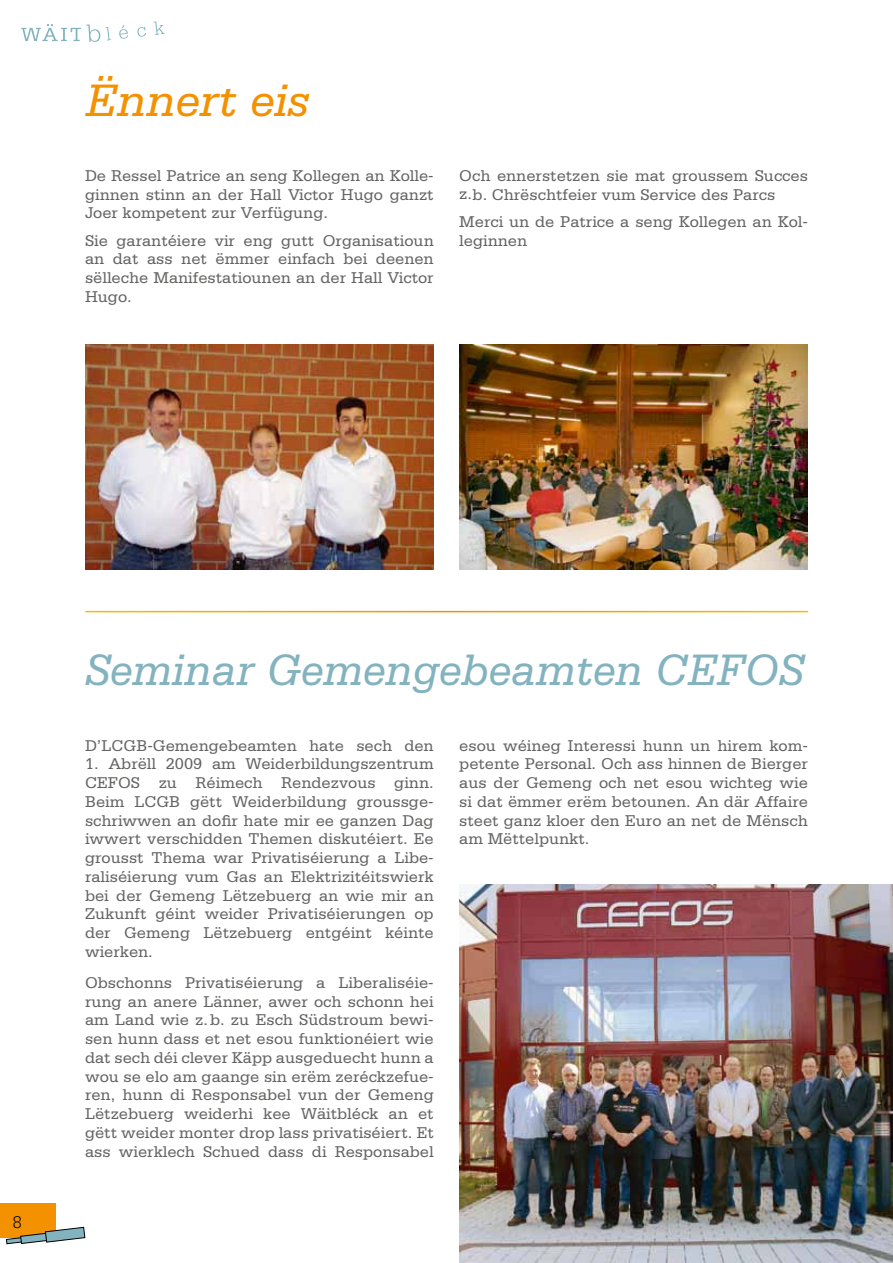
<style>
.page{position:relative;width:893px;height:1263px;background:#fff}
.page>*{position:absolute;margin:0;border:0;box-sizing:border-box;transform-origin:0 0}
.t1{font:italic 48px "Serifa Std";color:#f39100}
.t2{font:italic 46.5px "Serifa Std";color:#83b3bf;scale:.96 1}
.t3{font:300 18px "Serifa Std";color:#000}
.t4{font:16.5px/18.8px "Serifa Std";color:#636362;text-align:justify}
</style>
<div class="page">
<div style="left:0;top:1203px;width:55px;height:34px;background:#f39100"></div>
<svg style="left:5px;top:1226px;width:81px;height:19px"></svg>
<svg style="left:119px;top:25px;width:9px;height:14px"></svg>
<svg style="left:137px;top:27px;width:9px;height:10px"></svg>
<svg style="left:154px;top:21px;width:11px;height:14px"></svg>
<svg style="left:21px;top:24px;width:90px;height:18px"></svg>
<img style="left:459px;top:884px;width:434px;height:379px">
<img style="left:85px;top:344px;width:349px;height:226px">
<img style="left:459px;top:344px;width:349px;height:226px">
<h1 class="t1" style="left:85px;top:74px;width:226px">Ënnert eis</h1>
<p class="t4" style="left:85px;top:166px;width:350px">De Ressel Patrice an seng Kollegen an Kolle&shy;ginnen stinn an der Hall Victor Hugo ganzt Joer kompetent zur Verfügung.</p>
<p class="t4" style="left:85px;top:231px;width:350px">Sie garantéiere vir eng gutt Organisatioun an dat ass net ëmmer einfach bei deenen sëlleche Manifestatiounen an der Hall Victor Hugo.</p>
<p class="t4" style="left:459px;top:166px;width:350px">Och ennerstetzen sie mat groussem Succes z.b. Chrëschtfeier vum Service des Parcs</p>
<p class="t4" style="left:459px;top:212px;width:350px">Merci un de Patrice a seng Kollegen an Kol&shy;leginnen</p>
<p class="t3" style="left:13px;top:1212px;width:10px">8</p>
<h2 class="t2" style="left:85px;top:645px;width:718px">Seminar Gemengebeamten CEFOS</h2>
<p class="t4" style="left:85px;top:736px;width:350px">D’LCGB-Gemengebeamten hate sech den</p>
<p class="t4" style="left:85px;top:755px;width:350px">1. Abrëll 2009 am Weiderbildungszentrum CEFOS zu Réimech Rendezvous ginn.<br>Beim LCGB gëtt Weiderbildung groussge&shy;schriwwen an dofir hate mir ee ganzen Dag iwwert verschidden Themen diskutéiert. Ee grousst Thema war Privatiséierung a Libe&shy;raliséierung vum Gas an Elektrizitéitswierk bei der Gemeng Lëtzebuerg an wie mir an Zukunft géint weider Privatiséierungen op der Gemeng Lëtzebuerg entgéint kéinte wierken.</p>
<p class="t4" style="left:85px;top:973px;width:350px">Obschonns Privatiséierung a Liberaliséie&shy;rung an anere Länner, awer och schonn hei am Land wie z.b. zu Esch Südstroum bewi&shy;sen hunn dass et net esou funktionéiert wie dat sech déi clever Käpp ausgeduecht hunn a wou se elo am gaange sin erëm zeréckzefue&shy;ren, hunn di Responsabel vun der Gemeng Lëtzebuerg weiderhi kee Wäitbléck an et gëtt weider monter drop lass privatiséiert. Et ass wierklech Schued dass di Responsabel</p>
<p class="t4" style="left:459px;top:736px;width:350px">esou wéineg Interessi hunn un hirem kom&shy;petente Personal. Och ass hinnen de Bierger aus der Gemeng och net esou wichteg wie si dat ëmmer erëm betounen. An där Affaire steet ganz kloer den Euro an net de Mënsch am Mëttelpunkt.</p>
</div>
